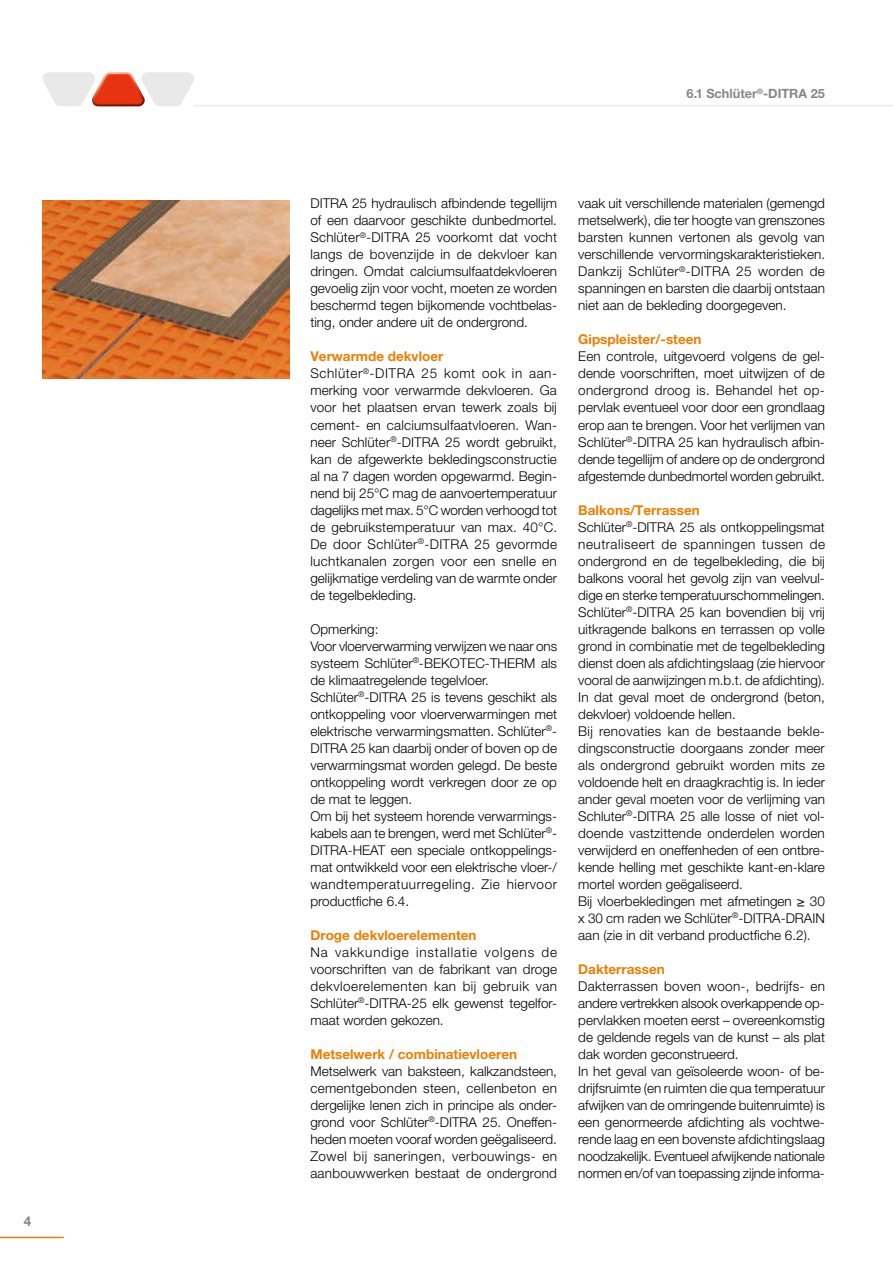
<style>
.page{position:relative;width:893px;height:1263px;background:#fff}
.page>*{position:absolute;margin:0;border:0;box-sizing:border-box;transform-origin:0 0}
.Fließtext{font:300 13.5px/17px "Helvetica Neue LT Pro";color:#000;text-align:justify}
.Unter-Überschrift{font:700 13.5px "Helvetica Neue LT Pro";color:#ef7d00}
.Fließtext-2{font:300 13.5px/17px "Helvetica Neue LT Pro";letter-spacing:.02em;color:#000}
.t1{font:700 13.5px "Helvetica Neue LT Pro";color:#878787}
.t2{font:700 12.75px "Helvetica Neue LT Pro";color:#878787}
</style>
<div class="page">
<hr style="left:194px;top:105px;width:699px;height:1px;background:#e9e9e9">
<svg style="left:43px;top:72px;width:151px;height:34px"></svg>
<hr style="left:0;top:1237px;width:64px;height:1px;background:#ef7d00">
<img style="left:43px;top:200px;width:246px;height:178px">
<p class="t1" style="left:24px;top:1213px;width:9px">4</p>
<p class="t2" style="left:687px;top:86px;width:140px">6.1 Schlüter<sup>®</sup>-DITRA 25</p>
<p class="Fließtext" style="left:310px;top:195px;width:248px">DITRA 25 hydraulisch afbindende tegellijm of een daarvoor geschikte dunbedmortel.<br>Schlüter<sup>®</sup>-DITRA 25 voorkomt dat vocht langs de bovenzijde in de dekvloer kan dringen. Omdat calciumsulfaatdekvloeren gevoelig zijn voor vocht, moeten ze worden beschermd tegen bijkomende vochtbelas&shy;ting, onder andere uit de ondergrond.</p>
<p class="Unter-Überschrift" style="left:310px;top:348px;width:134px">Verwarmde dekvloer</p>
<p class="Fließtext" style="left:310px;top:365px;width:248px">Schlüter<sup>®</sup>-DITRA 25 komt ook in aan&shy;merking voor verwarmde dekvloeren. Ga voor het plaatsen ervan tewerk zoals bij cement- en calciumsulfaatvloeren. Wan&shy;neer Schlüter<sup>®</sup>-DITRA 25 wordt gebruikt, kan de afgewerkte bekledingsconstructie al na 7 dagen worden opgewarmd. Begin&shy;nend bij 25°C mag de aanvoertemperatuur dagelijks met max. 5°C worden verhoogd tot de gebruikstemperatuur van max. 40°C.<br>De door Schlüter<sup>®</sup>-DITRA 25 gevormde luchtkanalen zorgen voor een snelle en gelijkmatige verdeling van de warmte onder de tegelbekleding.</p>
<p class="Fließtext" style="left:310px;top:620px;width:70px">Opmerking:</p>
<p class="Fließtext" style="left:310px;top:637px;width:248px">Voor vloerverwarming verwijzen we naar ons systeem Schlüter<sup>®</sup>-BEKOTEC-THERM als de klimaatregelende tegelvloer.</p>
<p class="Fließtext" style="left:310px;top:688px;width:248px">Schlüter<sup>®</sup>-DITRA 25 is tevens geschikt als ontkoppeling voor vloerverwarmingen met elektrische verwarmingsmatten. Schlüter<sup>®</sup>- DITRA 25 kan daarbij onder of boven op de verwarmingsmat worden gelegd. De beste ontkoppeling wordt verkregen door ze op de mat te leggen.</p>
<p class="Fließtext" style="left:310px;top:807px;width:248px">Om bij het systeem horende verwarmings&shy;kabels aan te brengen, werd met Schlüter<sup>®</sup>- DITRA-HEAT een speciale ontkoppelings&shy;mat ontwikkeld voor een elektrische vloer-/ wandtemperatuurregeling. Zie hiervoor productfiche 6.4.</p>
<p class="Unter-Überschrift" style="left:310px;top:927px;width:168px">Droge dekvloerelementen</p>
<p class="Fließtext" style="left:310px;top:943px;width:248px">Na vakkundige installatie volgens de voorschriften van de fabrikant van droge dekvloerelementen kan bij gebruik van Schlüter<sup>®</sup>-DITRA-25 elk gewenst tegelfor&shy;maat worden gekozen.</p>
<p class="Unter-Überschrift" style="left:310px;top:1046px;width:208px">Metselwerk / combinatievloeren</p>
<p class="Fließtext" style="left:310px;top:1062px;width:248px">Metselwerk van baksteen, kalkzandsteen, cementgebonden steen, cellenbeton en dergelijke lenen zich in principe als onder&shy;grond voor Schlüter<sup>®</sup>-DITRA 25. Oneffen&shy;heden moeten vooraf worden geëgaliseerd.</p>
<p class="Fließtext-2" style="left:310px;top:1147px;width:248px">Zowel bij saneringen, verbouwings- en aanbouwwerken bestaat de ondergrond</p>
<p class="Fließtext" style="left:578px;top:195px;width:248px">vaak uit verschillende materialen (gemengd metselwerk), die ter hoogte van grenszones barsten kunnen vertonen als gevolg van verschillende vervormingskarakteristieken.<br>Dankzij Schlüter<sup>®</sup>-DITRA 25 worden de spanningen en barsten die daarbij ontstaan niet aan de bekleding doorgegeven.</p>
<p class="Unter-Überschrift" style="left:578px;top:331px;width:125px">Gipspleister/-steen</p>
<p class="Fließtext" style="left:578px;top:348px;width:248px">Een controle, uitgevoerd volgens de gel&shy;dende voorschriften, moet uitwijzen of de ondergrond droog is. Behandel het op&shy;pervlak eventueel voor door een grondlaag erop aan te brengen. Voor het verlijmen van Schlüter<sup>®</sup>-DITRA 25 kan hydraulisch afbin&shy;dende tegellijm of andere op de ondergrond afgestemde dunbedmortel worden gebruikt.</p>
<p class="Unter-Überschrift" style="left:578px;top:501px;width:123px">Balkons/Terrassen</p>
<p class="Fließtext" style="left:578px;top:518px;width:248px">Schlüter<sup>®</sup>-DITRA 25 als ontkoppelingsmat neutraliseert de spanningen tussen de ondergrond en de tegelbekleding, die bij balkons vooral het gevolg zijn van veelvul&shy;dige en sterke temperatuurschommelingen.<br>Schlüter<sup>®</sup>-DITRA 25 kan bovendien bij vrij uitkragende balkons en terrassen op volle grond in combinatie met de tegelbekleding dienst doen als afdichtingslaag (zie hiervoor vooral de aanwijzingen m.b.t. de afdichting).<br>In dat geval moet de ondergrond (beton, dekvloer) voldoende hellen.</p>
<p class="Fließtext" style="left:578px;top:722px;width:248px">Bij renovaties kan de bestaande bekle&shy;dingsconstructie doorgaans zonder meer als ondergrond gebruikt worden mits ze voldoende helt en draagkrachtig is. In ieder ander geval moeten voor de verlijming van Schluter<sup>®</sup>-DITRA 25 alle losse of niet vol&shy;doende vastzittende onderdelen worden verwijderd en oneffenheden of een ontbre&shy;kende helling met geschikte kant-en-klare mortel worden geëgaliseerd.</p>
<p class="Fließtext" style="left:578px;top:892px;width:248px">Bij vloerbekledingen met afmetingen ≥ 30 x 30 cm raden we Schlüter<sup>®</sup>-DITRA-DRAIN aan (zie in dit verband productfiche 6.2).</p>
<p class="Unter-Überschrift" style="left:578px;top:961px;width:88px">Dakterrassen</p>
<p class="Fließtext" style="left:578px;top:977px;width:248px">Dakterrassen boven woon-, bedrijfs- en andere vertrekken alsook overkappende op&shy;pervlakken moeten eerst – overeenkomstig de geldende regels van de kunst – als plat dak worden geconstrueerd.</p>
<p class="Fließtext" style="left:578px;top:1062px;width:248px">In het geval van geïsoleerde woon- of be&shy;drijfsruimte (en ruimten die qua temperatuur afwijken van de omringende buitenruimte) is een genormeerde afdichting als vochtwe&shy;rende laag en een bovenste afdichtingslaag noodzakelijk. Eventueel afwijkende nationale normen en/of van toepassing zijnde informa-</p>
</div>
